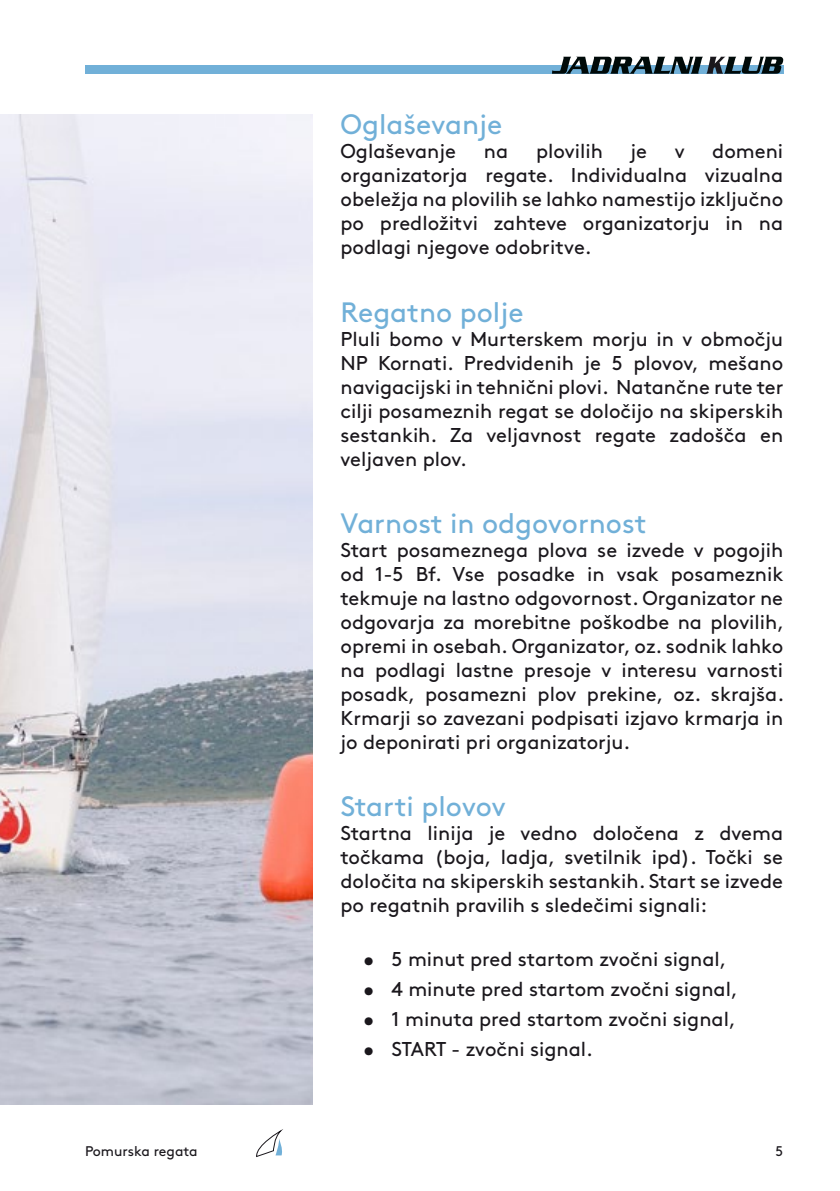
<style>
.page{position:relative;width:840px;height:1191px;background:#fff}
.page>*{position:absolute;margin:0;border:0;box-sizing:border-box;transform-origin:0 0}
.t1{font:28px "Brown";color:#71b0d8}
.t2{font:20px/24px "Brown";color:#1a171c;text-align:justify}
.t3{font:14px "Brown";color:#1a171c}
</style>
<div class="page">
<div style="left:85px;top:65px;width:697px;height:9px;background:#71b0d8"></div>
<svg style="left:552px;top:57px;width:230px;height:17px"></svg>
<svg style="left:256px;top:1129px;width:27px;height:28px"></svg>
<img style="left:0;top:114px;width:312px;height:991px">
<h1 class="t1" style="left:340px;top:103px;width:163px">Oglaševanje</h1>
<p class="t2" style="left:340px;top:138px;width:117px">Oglaševanje</p>
<p class="t2" style="left:483px;top:138px;width:26px">na</p>
<p class="t2" style="left:535px;top:138px;width:68px">plovilih</p>
<p class="t2" style="left:630px;top:138px;width:18px">je</p>
<p class="t2" style="left:674px;top:138px;width:11px">v</p>
<p class="t2" style="left:340px;top:138px;width:444px;text-indent:371px">domeni organizatorja regate. Individualna vizualna obeležja na plovilih se lahko namestijo izključno po predložitvi zahteve organizatorju in na podlagi njegove odobritve.</p>
<h1 class="t1" style="left:340px;top:291px;width:184px">Regatno polje</h1>
<p class="t2" style="left:340px;top:325px;width:444px">Pluli bomo v Murterskem morju in v območju NP Kornati. Predvidenih je 5 plovov, mešano navigacijski in tehnični plovi. Natančne rute ter cilji posameznih regat se določijo na skiperskih sestankih. Za veljavnost regate zadošča en veljaven plov.</p>
<h1 class="t1" style="left:340px;top:502px;width:307px">Varnost in odgovornost</h1>
<p class="t2" style="left:340px;top:536px;width:445px">Start posameznega plova se izvede v pogojih od 1-5 Bf. Vse posadke in vsak posameznik tekmuje na lastno odgovornost. Organizator ne odgovarja za morebitne poškodbe na plovilih, opremi in osebah. Organizator, oz. sodnik lahko na podlagi lastne presoje v interesu varnosti posadk, posamezni plov prekine, oz. skrajša.<br>Krmarji so zavezani podpisati izjavo krmarja in jo deponirati pri organizatorju.</p>
<h1 class="t1" style="left:340px;top:785px;width:166px">Starti plovov</h1>
<p class="t2" style="left:340px;top:819px;width:444px">Startna linija je vedno določena z dvema točkama (boja, ladja, svetilnik ipd). Točki se določita na skiperskih sestankih. Start se izvede po regatnih pravilih s sledečimi signali:</p>
<p class="t2" style="left:363px;top:945px;width:365px">• 5 minut pred startom zvočni signal,</p>
<p class="t2" style="left:363px;top:975px;width:376px">• 4 minute pred startom zvočni signal,</p>
<p class="t2" style="left:363px;top:1005px;width:374px">• 1 minuta pred startom zvočni signal,</p>
<p class="t2" style="left:363px;top:1035px;width:231px">• START - zvočni signal.</p>
<p class="t3" style="left:85px;top:1140px;width:114px">Pomurska regata</p>
<p class="t3" style="left:775px;top:1140px;width:9px">5</p>
</div>
